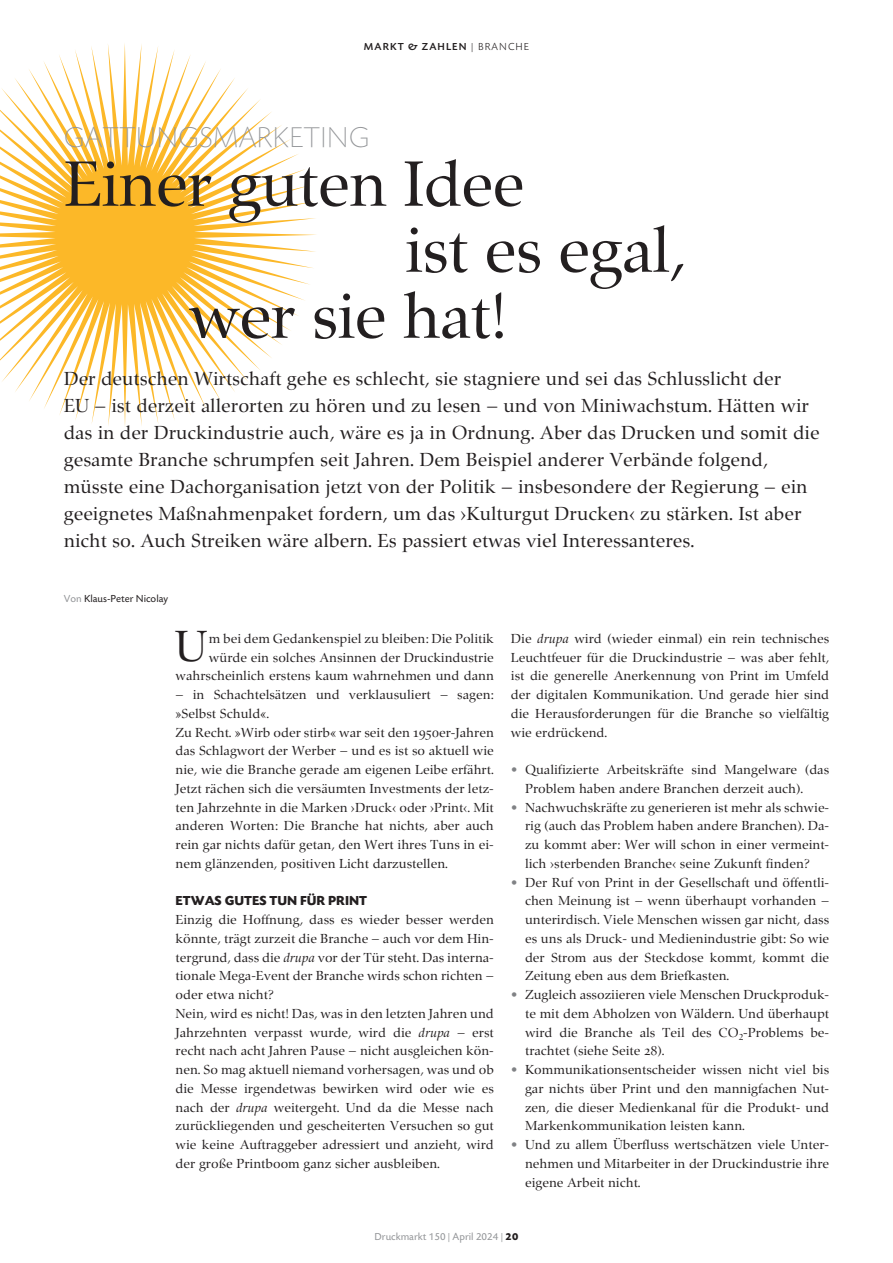
<style>
.page{position:relative;width:893px;height:1263px;background:#fff}
.page>*{position:absolute;margin:0;border:0;box-sizing:border-box;transform-origin:0 0}
.t1{font:66px "Zapf Renais SB";letter-spacing:-.02em;color:#231f20}
.t2{font:45px "Zapf Renais SB";color:#231f20}
.t3{font:300 expanded 30px "Today SB";color:#939598}
.t4{font:19.5px/27px "Zapf Renais SB";color:#231f20}
.t5{font:13.5px/18.8px "Zapf Renais SB";color:#231f20;text-align:justify}
.t6{font:700 13.5px "Today SB";color:#231f20}
.t7{font:13.5px "Zapf Renais SB";color:#808285}
.t8{font:10.5px "Today SB";color:#939598}
.t9{font:10.5px "Today SB";color:#231f20}
.t10{font:500 10.5px "Today SB";letter-spacing:.1em;color:#231f20}
.s1{font-weight:300}
.s2{color:#939598}
.s3{font-family:"Zapf Renais SB Caps"}
.s4{font-style:italic}
.s5{font-weight:700;color:#231f20}
</style>
<div class="page">
<svg style="left:0;top:43px;width:316px;height:383px"></svg>
<p class="t10" style="left:364px;top:42px;width:167px">MARKT &amp; ZAHLEN <span class="s1">| BRANCHE</span></p>
<p class="t3" style="left:64px;top:127px;width:308px">GATTUNGSMARKETING</p>
<p class="t1" style="left:64px;top:159px;width:462px">Einer guten Idee</p>
<p class="t1" style="left:405px;top:225px;width:283px">ist es egal,</p>
<p class="t1" style="left:189px;top:291px;width:319px">wer sie hat!</p>
<p class="t4" style="left:64px;top:368px;width:719px">Der deutschen Wirtschaft gehe es schlecht, sie stagniere und sei das Schlusslicht der</p>
<p class="t4" style="left:64px;top:395px;width:757px">EU – ist derzeit allerorten zu hören und zu lesen – und von Miniwachstum. Hätten wir das in der Druckindustrie auch, wäre es ja in Ordnung. Aber das Drucken und somit die gesamte Branche schrumpfen seit Jahren. Dem Beispiel anderer Verbände folgend, müsste eine Dachorganisation jetzt von der Politik – insbesondere der Regierung – ein geeignetes Maßnahmenpaket fordern, um das ›Kulturgut Drucken‹ zu stärken. Ist aber nicht so. Auch Streiken wäre albern. Es passiert etwas viel Interessanteres.</p>
<p class="t9" style="left:64px;top:595px;width:106px"><span class="s2">Von</span> Klaus-Peter Nicolay</p>
<p class="t2" style="left:175px;top:629px;width:34px">U</p>
<p class="t5" style="left:176px;top:630px;width:320px;text-align:right">m bei dem Gedankenspiel zu bleiben: Die Politik würde ein solches Ansinnen der Druckindus trie wahrscheinlich erstens kaum wahrnehmen und dann</p>
<p class="t5" style="left:176px;top:687px;width:320px">– in Schachtelsätzen und verklausuliert – sagen: »Selbst Schuld«.</p>
<p class="t5" style="left:176px;top:724px;width:320px">Zu Recht. »Wirb oder stirb« war seit den <span class="s3">1950</span>er-Jahren das Schlagwort der Werber – und es ist so aktuell wie nie, wie die Branche gerade am eigenen Leibe erfährt.<br>Jetzt rächen sich die versäumten Investments der letz&shy;ten Jahrzehnte in die Marken ›Druck‹ oder ›Print‹. Mit anderen Worten: Die Branche hat nichts, aber auch rein gar nichts dafür getan, den Wert ihres Tuns in ei&shy;nem glänzenden, positiven Licht darzustellen.</p>
<p class="t6" style="left:176px;top:896px;width:193px">ETWAS GUTES TUN FÜR PRINT</p>
<p class="t5" style="left:176px;top:912px;width:320px">Einzig die Hoffnung, dass es wieder besser werden könnte, trägt zurzeit die Branche – auch vor dem Hin&shy;tergrund, dass die <span class="s4">drupa</span> vor der Tür steht. Das interna&shy;tionale Mega-Event der Branche wirds schon richten – oder etwa nicht?</p>
<p class="t5" style="left:176px;top:1005px;width:320px">Nein, wird es nicht! Das, was in den letzten Jahren und Jahrzehnten verpasst wurde, wird die <span class="s4">drupa</span> – erst recht nach acht Jahren Pause – nicht ausgleichen kön&shy;nen. So mag aktuell niemand vorhersagen, was und ob die Messe irgendetwas bewirken wird oder wie es nach der <span class="s4">drupa</span> weitergeht. Und da die Messe nach zurückliegenden und gescheiterten Versuchen so gut wie keine Auftraggeber adressiert und anzieht, wird der große Printboom ganz sicher ausbleiben.</p>
<p class="t5" style="left:511px;top:630px;width:320px">Die <span class="s4">drupa</span> wird (wieder einmal) ein rein technisches Leuchtfeuer für die Druckindustrie – was aber fehlt, ist die generelle Anerkennung von Print im Umfeld der digitalen Kommunikation. Und gerade hier sind die Herausforderungen für die Branche so vielfältig wie erdrückend.</p>
<p class="t5" style="left:525px;top:762px;width:306px">Qualifizierte Arbeitskräfte sind Mangelware (das<br>Problem haben andere Branchen derzeit auch).</p>
<p class="t5" style="left:525px;top:799px;width:306px">Nachwuchskräfte zu generieren ist mehr als schwie&shy;rig (auch das Problem haben andere Branchen). Da&shy;zu kommt aber: Wer will schon in einer vermeint&shy;lich ›sterbenden Branche‹ seine Zukunft finden?</p>
<p class="t5" style="left:525px;top:874px;width:306px">Der Ruf von Print in der Gesellschaft und öffentli&shy;chen Meinung ist – wenn überhaupt vorhanden – unterirdisch. Viele Menschen wissen gar nicht, dass es uns als Druck- und Medienindustrie gibt: So wie der Strom aus der Steckdose kommt, kommt die Zeitung eben aus dem Briefkasten.</p>
<p class="t5" style="left:525px;top:987px;width:306px">Zugleich assoziieren viele Menschen Druckproduk&shy;te mit dem Abholzen von Wäldern. Und überhaupt wird die Branche als Teil des CO<sub>2</sub>-Problems be&shy;trachtet (siehe Seite <span class="s3">28</span>).</p>
<p class="t5" style="left:525px;top:1062px;width:306px">Kommunikationsentscheider wissen nicht viel bis gar nichts über Print und den mannigfachen Nut&shy;zen, die dieser Medienkanal für die Produkt- und Markenkommunikation leisten kann.</p>
<p class="t5" style="left:525px;top:1137px;width:306px">Und zu allem Überfluss wertschätzen viele Unter&shy;nehmen und Mitarbeiter in der Druckindustrie ihre eigene Arbeit nicht.</p>
<p class="t7" style="left:511px;top:764px;width:8px">•</p>
<p class="t7" style="left:511px;top:802px;width:8px">•</p>
<p class="t7" style="left:511px;top:877px;width:8px">•</p>
<p class="t7" style="left:511px;top:989px;width:8px">•</p>
<p class="t7" style="left:511px;top:1064px;width:8px">•</p>
<p class="t7" style="left:511px;top:1139px;width:8px">•</p>
<p class="t8" style="left:374px;top:1233px;width:145px">Druckmarkt 150 | April 2024 | <span class="s5">20</span></p>
</div>
